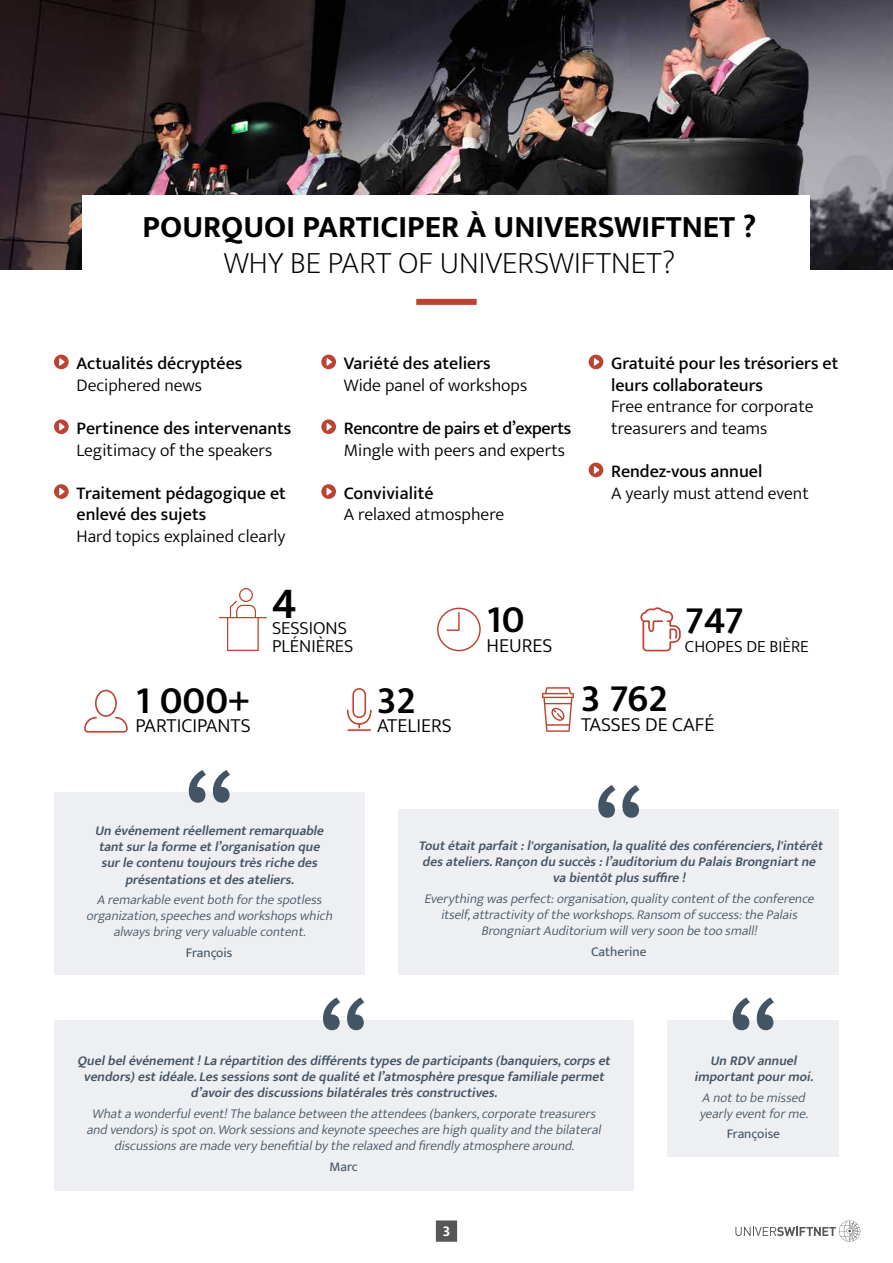
<style>
.page{position:relative;width:893px;height:1263px;background:#fff}
.page>*{position:absolute;margin:0;border:0;box-sizing:border-box;transform-origin:0 0}
.t1{font:600 44.7px "Mukta Vaani";color:#000}
.t2{font:600 39px "Mukta Vaani";color:#000}
.t3{font:700 31.5px "Mukta Vaani";color:#000}
.t4{font:200 31.5px "Mukta Vaani";color:#000}
.t5{font:300 20.25px "Mukta Vaani";color:#000}
.t6{font:300 18.75px/17.2px "Mukta Vaani";color:#000}
.t7{font:300 18px/21.6px "Mukta Vaani";color:#000}
.t8{font:500 18px/21.6px "Mukta Vaani";color:#000}
.t9{font:500 18px "Mukta Vaani";letter-spacing:-.02em;color:#000}
.t10{font:300 17.25px "Mukta Vaani";color:#000}
.t11{font:700 15px "Mukta Vaani";color:#fff}
.t12{font:italic 300 13.5px/16.2px "Mukta Vaani";letter-spacing:-.01em;color:#435464;text-align:center}
.t13{font:italic 600 13.5px/16.2px "Mukta Vaani";color:#435464;text-align:center}
.t14{font:13.5px "Mukta Vaani";color:#435464}
</style>
<div class="page">
<svg style="left:735px;top:1220px;width:125px;height:22px"></svg>
<div style="left:436px;top:1220px;width:21px;height:22px;background:#575756;border:2px solid #575756"></div>
<img style="left:0;top:0;width:893px;height:270px">
<div style="left:416px;top:299px;width:61px;height:6px;background:#bc4331"></div>
<div style="left:83px;top:196px;width:727px;height:77px;background:#fff"></div>
<div style="left:54px;top:355px;width:15px;height:14px;background:#bc4331;border-radius:50%"></div>
<svg style="left:59px;top:356px;width:7px;height:12px"></svg>
<svg style="left:54px;top:419px;width:15px;height:15px"></svg>
<svg style="left:59px;top:421px;width:7px;height:11px"></svg>
<svg style="left:54px;top:484px;width:15px;height:15px"></svg>
<svg style="left:59px;top:486px;width:7px;height:11px"></svg>
<div style="left:321px;top:355px;width:15px;height:14px;background:#bc4331;border-radius:50%"></div>
<svg style="left:326px;top:358px;width:6px;height:8px"></svg>
<svg style="left:321px;top:419px;width:15px;height:15px"></svg>
<svg style="left:326px;top:421px;width:7px;height:11px"></svg>
<svg style="left:321px;top:484px;width:15px;height:15px"></svg>
<svg style="left:326px;top:486px;width:7px;height:11px"></svg>
<div style="left:589px;top:355px;width:14px;height:14px;background:#bc4331;border-radius:50%"></div>
<svg style="left:593px;top:358px;width:7px;height:8px"></svg>
<div style="left:589px;top:463px;width:14px;height:14px;background:#bc4331;border-radius:50%"></div>
<svg style="left:593px;top:466px;width:7px;height:8px"></svg>
<div style="left:54px;top:792px;width:311px;height:183px;background:#eeeff3"></div>
<div style="left:54px;top:1021px;width:579px;height:170px;background:#eeeff3"></div>
<div style="left:399px;top:809px;width:440px;height:166px;background:#eeeff3"></div>
<div style="left:668px;top:1021px;width:171px;height:136px;background:#eeeff3"></div>
<svg style="left:189px;top:770px;width:41px;height:33px"></svg>
<svg style="left:598px;top:785px;width:41px;height:33px"></svg>
<svg style="left:323px;top:997px;width:41px;height:33px"></svg>
<svg style="left:733px;top:997px;width:41px;height:33px"></svg>
<svg style="left:346px;top:687px;width:26px;height:41px"></svg>
<div style="left:347px;top:728px;width:25px;height:4px;border:1px solid #fff"></div>
<svg style="left:84px;top:689px;width:44px;height:44px"></svg>
<svg style="left:219px;top:587px;width:48px;height:64px"></svg>
<svg style="left:542px;top:687px;width:32px;height:45px"></svg>
<svg style="left:640px;top:607px;width:41px;height:44px"></svg>
<svg style="left:437px;top:608px;width:44px;height:43px"></svg>
<h3 class="t3" style="left:143px;top:207px;width:615px">POURQUOI PARTICIPER À UNIVERSWIFTNET ?</h3>
<h3 class="t4" style="left:224px;top:243px;width:453px">WHY BE PART OF UNIVERSWIFTNET?</h3>
<h3 class="t8" style="left:76px;top:355px;width:167px">Actualités décryptées</h3>
<h3 class="t7" style="left:76px;top:376px;width:127px">Deciphered news</h3>
<h3 class="t8" style="left:76px;top:419px;width:216px">Pertinence des intervenants</h3>
<h3 class="t7" style="left:76px;top:441px;width:197px">Legitimacy of the speakers</h3>
<h3 class="t8" style="left:76px;top:484px;width:211px">Traitement pédagogique et enlevé des sujets</h3>
<h3 class="t7" style="left:76px;top:527px;width:211px">Hard topics explained clearly</h3>
<h3 class="t8" style="left:344px;top:355px;width:148px">Variété des ateliers</h3>
<h3 class="t7" style="left:344px;top:376px;width:185px">Wide panel of workshops</h3>
<h3 class="t9" style="left:344px;top:417px;width:229px">Rencontre de pairs et d’experts</h3>
<h3 class="t7" style="left:344px;top:441px;width:223px">Mingle with peers and experts</h3>
<h3 class="t8" style="left:344px;top:484px;width:91px">Convivialité</h3>
<h3 class="t7" style="left:344px;top:505px;width:162px">A relaxed atmosphere</h3>
<h1 class="t1" style="left:272px;top:577px;width:26px">4</h1>
<h3 class="t6" style="left:272px;top:621px;width:83px">SESSIONS<br>PLÉNIÈRES</h3>
<h2 class="t2" style="left:486px;top:596px;width:40px">10</h2>
<h3 class="t5" style="left:486px;top:632px;width:67px">HEURES</h3>
<h3 class="t8" style="left:611px;top:355px;width:229px">Gratuité pour les trésoriers et leurs collaborateurs</h3>
<h3 class="t7" style="left:611px;top:397px;width:204px">Free entrance for corporate treasurers and teams</h3>
<h3 class="t8" style="left:611px;top:463px;width:153px">Rendez-vous annuel</h3>
<h3 class="t7" style="left:611px;top:484px;width:199px">A yearly must attend event</h3>
<h2 class="t2" style="left:685px;top:597px;width:60px">747</h2>
<p class="t10" style="left:685px;top:635px;width:125px">CHOPES DE BIÈRE</p>
<h2 class="t2" style="left:136px;top:676px;width:116px">1 000+</h2>
<h2 class="t2" style="left:377px;top:676px;width:40px">32</h2>
<h2 class="t2" style="left:581px;top:675px;width:88px">3 762</h2>
<h3 class="t5" style="left:136px;top:713px;width:117px">PARTICIPANTS</h3>
<h3 class="t5" style="left:377px;top:713px;width:76px">ATELIERS</h3>
<h3 class="t5" style="left:581px;top:712px;width:135px">TASSES DE CAFÉ</h3>
<p class="t13" style="left:95px;top:822px;width:234px">Un événement réellement remarquable tant sur la forme et l’organisation que sur le contenu toujours très riche des présentations et des ateliers.</p>
<p class="t12" style="left:86px;top:893px;width:251px">A remarkable eventboth forthe spotless organization,speechesand workshopswhich alwaysbring veryvaluable content.</p>
<p class="t14" style="left:186px;top:944px;width:48px">François</p>
<p class="t13" style="left:418px;top:837px;width:409px">Tout était parfait : l'organisation, la qualité des conférenciers, l'intérêt des ateliers. Rançon du succès: l’auditorium du Palais Brongniart ne va bientôt plus suffire !</p>
<p class="t12" style="left:424px;top:892px;width:394px">Everything wasperfect:organisation,qualitycontentof the conference itself,attractivityof the workshops.Ransom of success:the Palais<br>BrongniartAuditorium willverysoon be too small!</p>
<p class="t14" style="left:591px;top:943px;width:57px">Catherine</p>
<p class="t13" style="left:77px;top:1052px;width:538px">Quel bel événement ! La répartition des différents types de participants (banquiers, corps et vendors) est idéale. Les sessions sont de qualité et l’atmosphère presque familiale permet d’avoir des discussions bilatérales très constructives.</p>
<p class="t12" style="left:87px;top:1106px;width:519px">Whata wonderfulevent!The balance between the attendees(bankers,corporate treasurers and vendors)isspoton.Worksessionsand keynote speechesare high qualityand the bilateral discussionsare made verybenefitialbythe relaxed and firendlyatmosphere around.</p>
<p class="t14" style="left:330px;top:1158px;width:30px">Marc</p>
<p class="t11" style="left:443px;top:1222px;width:9px">3</p>
<p class="t13" style="left:694px;top:1052px;width:124px">Un RDV annuel important pour moi.</p>
<p class="t12" style="left:699px;top:1090px;width:113px;text-align:left">A notto be missed yearlyeventforme.</p>
<p class="t14" style="left:727px;top:1125px;width:55px">Françoise</p>
</div>
